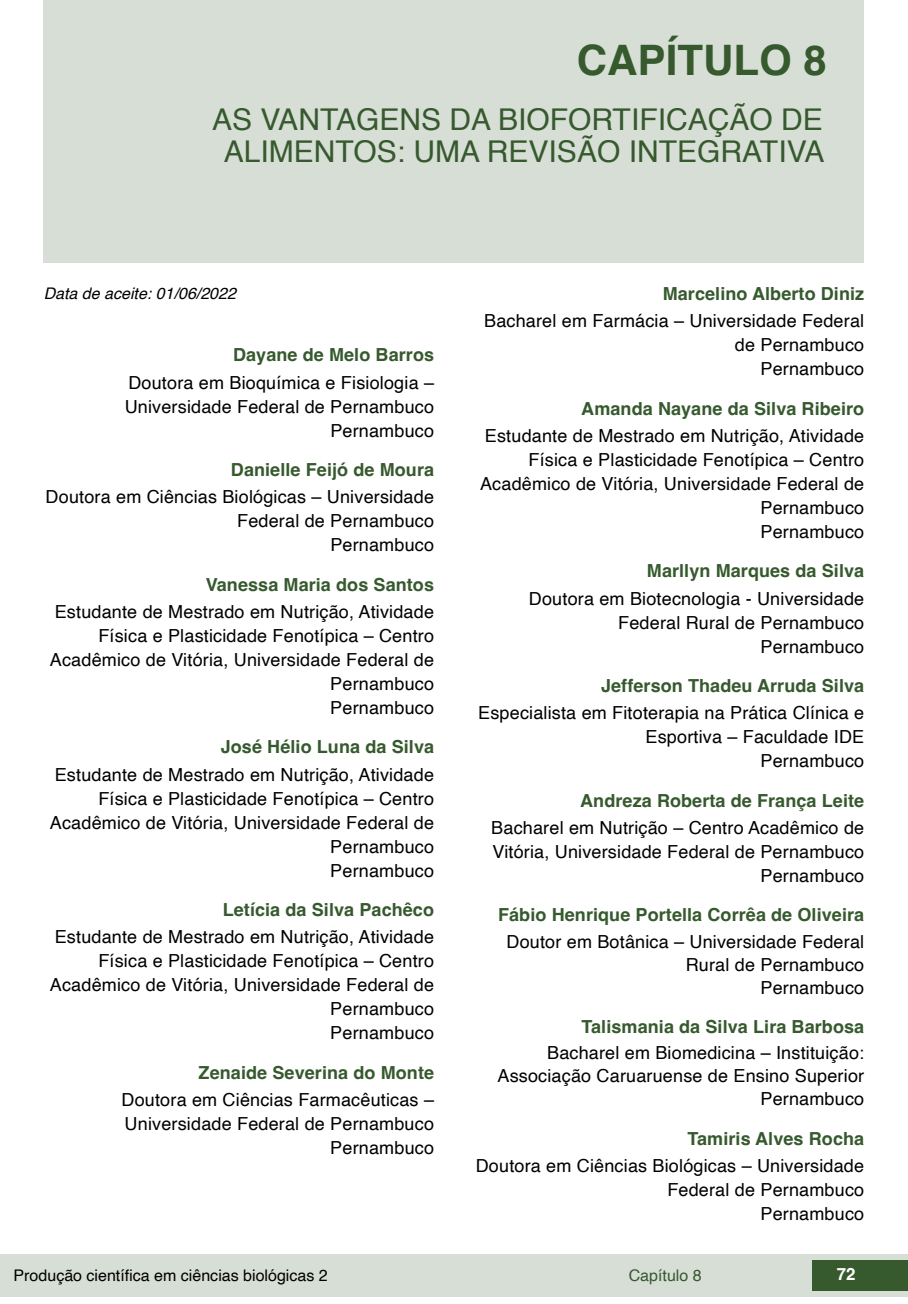
<style>
.page{position:relative;width:908px;height:1304px;background:#fff}
.page>*{position:absolute;margin:0;border:0;box-sizing:border-box;transform-origin:0 0}
.t1{font:700 42px "Helvetica";color:#36592e}
.t2{font:30px/32px "Helvetica";color:#36592e;text-align:center}
.t3{font:18px/24px "Helvetica";letter-spacing:.01em;color:#000;text-align:right}
.t4{font:700 18px "Helvetica";letter-spacing:.005em;color:#36592e}
.t5{font:700 16.8px "Helvetica";color:#fff}
.t6{font:16px "Helvetica";color:#000}
.t7{font:italic 16px "Helvetica";color:#000}
.t8{font:16px "Helvetica";color:#36592e}
</style>
<div class="page">
<div style="left:0;top:1254px;width:906px;height:43px;background:#d7ded5"></div>
<div style="left:812px;top:1261px;width:95px;height:30px;background:#36592e"></div>
<div style="left:44px;top:0;width:819px;height:263px;background:#d7ded5"></div>
<h1 class="t1" style="left:576px;top:35px;width:251px">CAPÍTULO 8</h1>
<h2 class="t2" style="left:212px;top:104px;width:613px">AS VANTAGENS DA BIOFORTIFICAÇÃO DE<br>ALIMENTOS: UMA REVISÃO INTEGRATIVA</h2>
<p class="t7" style="left:44px;top:280px;width:194px">Data de aceite: 01/06/2022</p>
<p class="t4" style="left:233px;top:344px;width:202px">Dayane de Melo Barros</p>
<p class="t3" style="left:125px;top:371px;width:311px">Doutora em Bioquímica e Fisiologia –<br>Universidade Federal de Pernambuco<br>Pernambuco</p>
<p class="t4" style="left:231px;top:459px;width:205px">Danielle Feijó de Moura</p>
<p class="t3" style="left:46px;top:486px;width:390px">Doutora em Ciências Biológicas – Universidade<br>Federal de Pernambuco<br>Pernambuco</p>
<p class="t4" style="left:206px;top:573px;width:230px">Vanessa Maria dos Santos</p>
<p class="t3" style="left:50px;top:600px;width:385px">Estudante de Mestrado em Nutrição, Atividade<br>Física e Plasticidade Fenotípica – Centro<br>Acadêmico de Vitória, Universidade Federal de<br>Pernambuco<br>Pernambuco</p>
<p class="t4" style="left:221px;top:736px;width:215px">José Hélio Luna da Silva</p>
<p class="t3" style="left:50px;top:763px;width:385px">Estudante de Mestrado em Nutrição, Atividade<br>Física e Plasticidade Fenotípica – Centro<br>Acadêmico de Vitória, Universidade Federal de<br>Pernambuco<br>Pernambuco</p>
<p class="t4" style="left:222px;top:899px;width:213px">Letícia da Silva Pachêco</p>
<p class="t3" style="left:50px;top:926px;width:385px">Estudante de Mestrado em Nutrição, Atividade<br>Física e Plasticidade Fenotípica – Centro<br>Acadêmico de Vitória, Universidade Federal de<br>Pernambuco<br>Pernambuco</p>
<p class="t4" style="left:198px;top:1061px;width:237px">Zenaide Severina do Monte</p>
<p class="t3" style="left:121px;top:1088px;width:314px">Doutora em Ciências Farmacêuticas –<br>Universidade Federal de Pernambuco<br>Pernambuco</p>
<p class="t4" style="left:662px;top:283px;width:203px">Marcelino Alberto Diniz</p>
<p class="t3" style="left:484px;top:310px;width:381px">Bacharel em Farmácia – Universidade Federal de Pernambuco<br>Pernambuco</p>
<p class="t4" style="left:581px;top:397px;width:284px">Amanda Nayane da Silva Ribeiro</p>
<p class="t3" style="left:480px;top:424px;width:385px">Estudante de Mestrado em Nutrição, Atividade<br>Física e Plasticidade Fenotípica – Centro<br>Acadêmico de Vitória, Universidade Federal de<br>Pernambuco<br>Pernambuco</p>
<p class="t4" style="left:646px;top:560px;width:219px">Marllyn Marques da Silva</p>
<p class="t3" style="left:528px;top:587px;width:336px">Doutora em Biotecnologia - Universidade<br>Federal Rural de Pernambuco<br>Pernambuco</p>
<p class="t4" style="left:600px;top:675px;width:264px">Jefferson Thadeu Arruda Silva</p>
<p class="t3" style="left:478px;top:702px;width:387px">Especialista em Fitoterapia na Prática Clínica e<br>Esportiva – Faculdade IDE<br>Pernambuco</p>
<p class="t4" style="left:580px;top:789px;width:285px">Andreza Roberta de França Leite</p>
<p class="t3" style="left:491px;top:816px;width:374px">Bacharel em Nutrição – Centro Acadêmico de<br>Vitória, Universidade Federal de Pernambuco<br>Pernambuco</p>
<p class="t4" style="left:498px;top:904px;width:367px">Fábio Henrique Portella Corrêa de Oliveira</p>
<p class="t3" style="left:506px;top:930px;width:359px;line-height:23px">Doutor em Botânica – Universidade Federal<br>Rural de Pernambuco<br>Pernambuco</p>
<p class="t4" style="left:581px;top:1016px;width:284px">Talismania da Silva Lira Barbosa</p>
<p class="t3" style="left:497px;top:1042px;width:368px;line-height:23px">Bacharel em Biomedicina – Instituição:<br>Associação Caruaruense de Ensino Superior<br>Pernambuco</p>
<p class="t4" style="left:687px;top:1127px;width:178px">Tamiris Alves Rocha</p>
<p class="t3" style="left:475px;top:1154px;width:390px">Doutora em Ciências Biológicas – Universidade<br>Federal de Pernambuco<br>Pernambuco</p>
<p class="t6" style="left:14px;top:1263px;width:315px">Produção científica em ciências biológicas 2</p>
<p class="t8" style="left:628px;top:1263px;width:74px">Capítulo 8</p>
<p class="t5" style="left:836px;top:1264px;width:20px">72</p>
</div>
